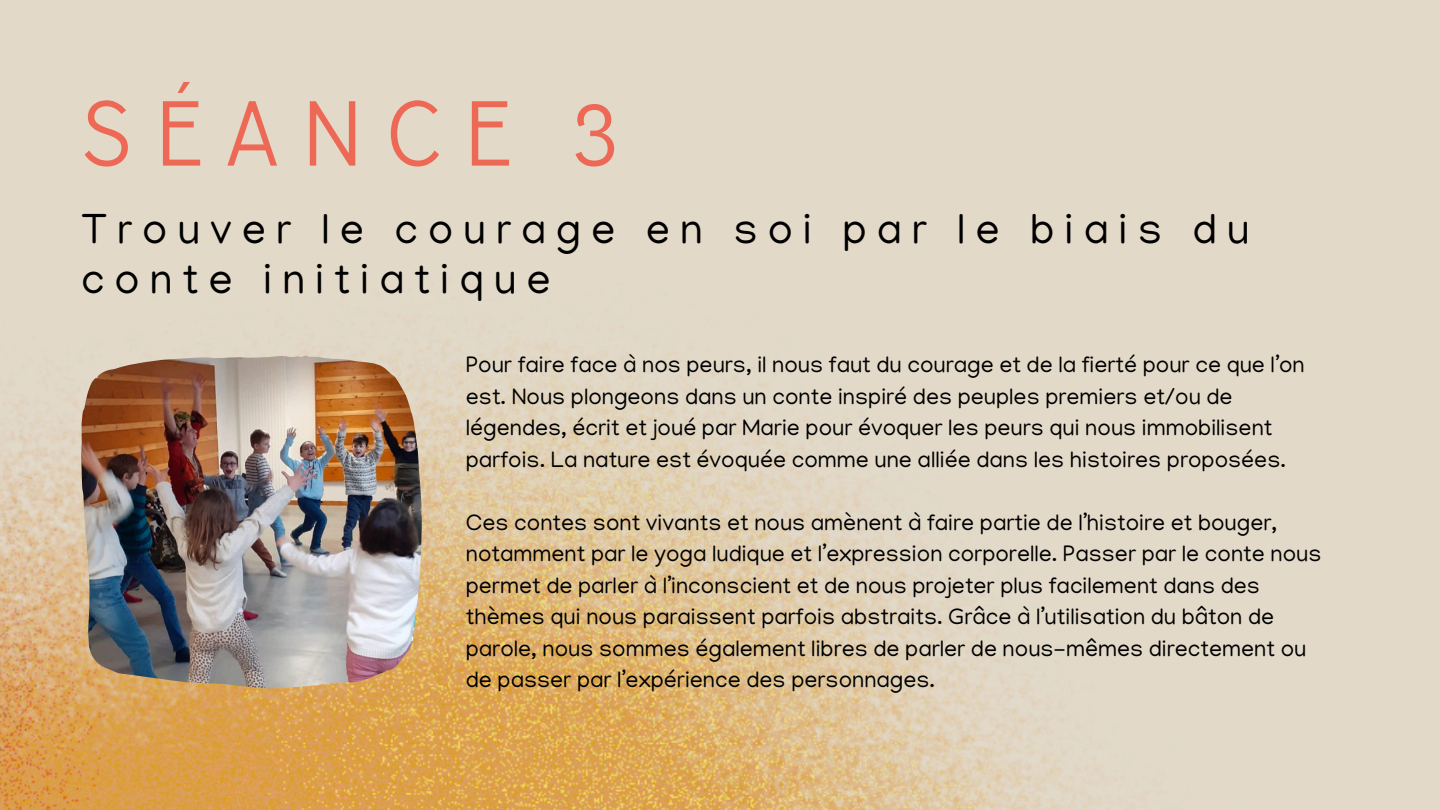
<style>
.page{position:relative;width:1440px;height:810px;background:#fff}
.page>*{position:absolute;margin:0;border:0;box-sizing:border-box;transform-origin:0 0}
.t1{font:92px "TT Corals";letter-spacing:.23em;color:#ed6956}
.t2{font:43px/49.5px "Manjari";letter-spacing:.23em;color:#000}
.t3{font:23px/31.5px "Manjari";color:#000}
</style>
<div class="page">
<img style="left:0;top:0;width:1440px;height:810px">
<img style="left:81px;top:356px;width:341px;height:332px">
<h1 class="t1" style="left:81px;top:78px;width:540px">SÉANCE 3</h1>
<p class="t2" style="left:81px;top:211px;width:1170px">Trouver le courage en soi par le biais du conte initiatique</p>
<h2 class="t3" style="left:466px;top:352px;width:840px">Pour faire face à nos peurs, il nous faut du courage et de la fierté pour ce que l’on est. Nous plongeons dans un conte inspiré des peuples premiers et/ou de légendes, écrit et joué par Marie pour évoquer les peurs qui nous immobilisent parfois. La nature est évoquée comme une alliée dans les histoires proposées.</h2>
<p class="t3" style="left:466px;top:510px;width:857px">Ces contes sont vivants et nous amènent à faire partie de l’histoire et bouger, notamment par le yoga ludique et l’expression corporelle. Passer par le conte nous permet de parler à l’inconscient et de nous projeter plus facilement dans des thèmes qui nous paraissent parfois abstraits. Grâce à l’utilisation du bâton de parole, nous sommes également libres de parler de nous-mêmes directement ou de passer par l’expérience des personnages.</p>
</div>
